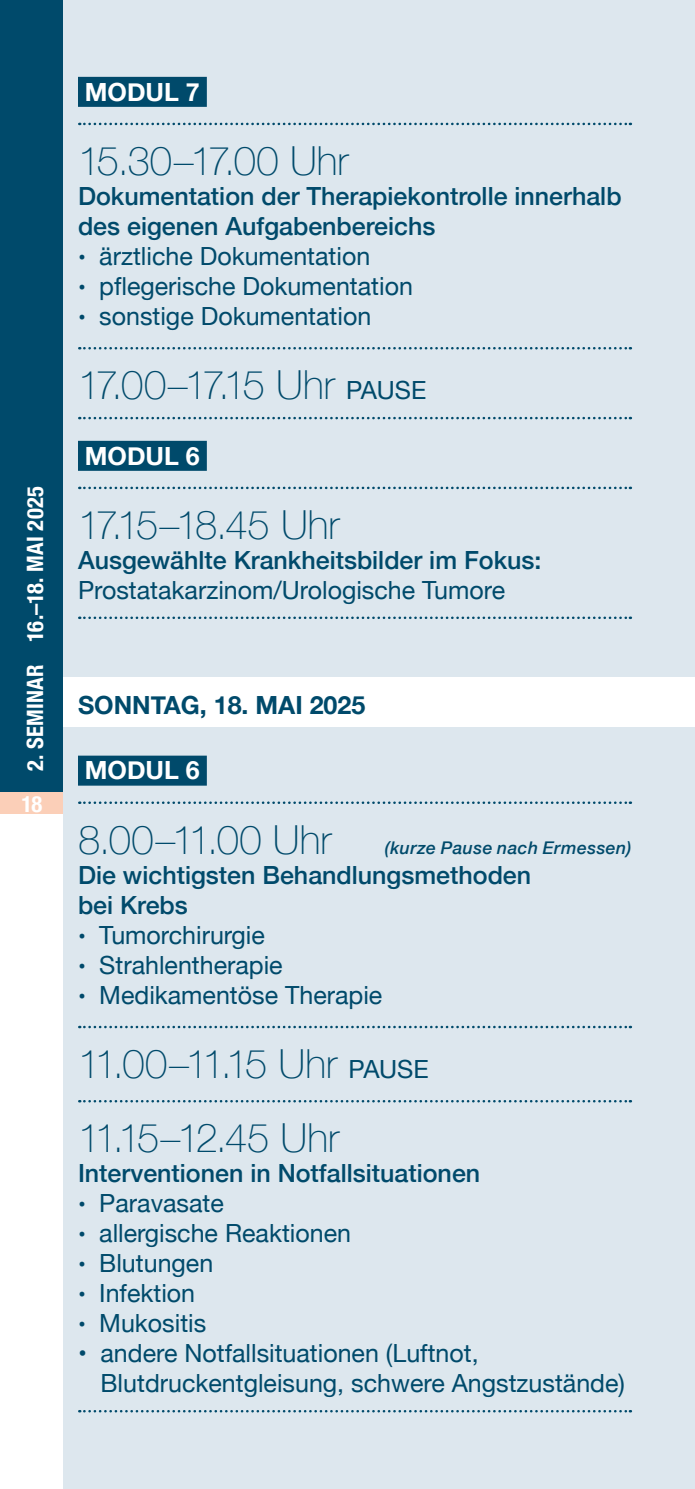
<style>
.page{position:relative;width:695px;height:1489px;background:#fff}
.page>*{position:absolute;margin:0;border:0;box-sizing:border-box;transform-origin:0 0}
.t1{font:100 40px/74.2px "Helvetica Neue";letter-spacing:-.045em;color:#004a6b}
.t2{font:100 40px "Helvetica Neue";color:#004a6b}
.t3{font:25px/30px "Helvetica Neue";color:#004a6b}
.t4{font:500 25px/30px "Helvetica Neue";color:#004a6b}
.t5{font:700 25px "Helvetica Neue";color:#fff}
.t6{font:700 25px "Helvetica Neue";color:#004a6b}
.t7{font:700 condensed 22.5px "Helvetica Neue";letter-spacing:.015em;color:#fff}
.t8{font:italic 500 17.5px "Helvetica Neue";letter-spacing:.025em;color:#004a6b}
.s1{font-size:22px}
.s2{font-weight:400;font-size:25px}
</style>
<div class="page">
<div style="left:0;top:0;width:64px;height:805px;background:#004a6b"></div>
<div style="left:0;top:792px;width:71px;height:21px;background:#fbcfb8"></div>
<div style="left:64px;top:0;width:630px;height:1488px;background:#dde7ee"></div>
<div style="left:64px;top:677px;width:630px;height:49px;background:#fff"></div>
<div style="left:78px;top:77px;width:129px;height:30px;background:#004a6b"></div>
<svg style="left:79px;top:123px;width:551px;height:2px"></svg>
<svg style="left:79px;top:347px;width:551px;height:2px"></svg>
<svg style="left:79px;top:417px;width:551px;height:2px"></svg>
<div style="left:78px;top:441px;width:129px;height:30px;background:#004a6b"></div>
<svg style="left:79px;top:486px;width:551px;height:3px"></svg>
<svg style="left:79px;top:616px;width:551px;height:3px"></svg>
<div style="left:78px;top:755px;width:129px;height:30px;background:#004a6b"></div>
<svg style="left:79px;top:801px;width:551px;height:3px"></svg>
<svg style="left:79px;top:1025px;width:551px;height:3px"></svg>
<svg style="left:79px;top:1100px;width:551px;height:2px"></svg>
<svg style="left:79px;top:1410px;width:551px;height:2px"></svg>
<p class="t7" style="left:16px;top:771px;width:287px;rotate:-90deg">2. SEMINAR 16.–18. MAI 2025</p>
<p class="t7" style="left:21px;top:785px;width:22px">18</p>
<p class="t5" style="left:85px;top:72px;width:116px">MODUL 7</p>
<h1 class="t2" style="left:78px;top:130px;width:272px">15.30–17.00 Uhr</h1>
<p class="t4" style="left:78px;top:179px;width:545px">Dokumentation der Therapiekontrolle innerhalb des eigenen Aufgabenbereichs</p>
<p class="t3" style="left:78px;top:242px;width:294px"><span class="s1">•</span> ärztliche Dokumentation</p>
<p class="t3" style="left:78px;top:272px;width:336px"><span class="s1">•</span> pflegerische Dokumentation</p>
<p class="t3" style="left:78px;top:302px;width:295px"><span class="s1">•</span> sonstige Dokumentation</p>
<h1 class="t1" style="left:78px;top:346px;width:350px">17.00–17.15 Uhr <span class="s2">PAUSE</span></h1>
<p class="t5" style="left:85px;top:436px;width:116px">MODUL 6</p>
<h1 class="t1" style="left:78px;top:485px;width:263px">17.15–18.45 Uhr</h1>
<p class="t4" style="left:78px;top:543px;width:465px">Ausgewählte Krankheitsbilder im Fokus:</p>
<p class="t3" style="left:78px;top:576px;width:428px">Prostatakarzinom/Urologische Tumore</p>
<p class="t6" style="left:78px;top:685px;width:289px">SONNTAG, 18. MAI 2025</p>
<p class="t5" style="left:85px;top:750px;width:116px">MODUL 6</p>
<h1 class="t2" style="left:78px;top:809px;width:255px">8.00–11.00 Uhr</h1>
<p class="t8" style="left:385px;top:832px;width:248px">(kurze Pause nach Ermessen)</p>
<p class="t4" style="left:78px;top:857px;width:454px">Die wichtigsten Behandlungsmethoden bei Krebs</p>
<p class="t3" style="left:78px;top:921px;width:188px"><span class="s1">•</span> Tumorchirurgie</p>
<p class="t3" style="left:78px;top:951px;width:206px"><span class="s1">•</span> Strahlentherapie</p>
<p class="t3" style="left:78px;top:981px;width:306px"><span class="s1">•</span> Medikamentöse Therapie</p>
<h1 class="t1" style="left:78px;top:1024px;width:352px">11.00–11.15 Uhr <span class="s2">PAUSE<br></span>11.15–12.45 Uhr</h1>
<p class="t4" style="left:78px;top:1156px;width:403px">Interventionen in Notfallsituationen</p>
<p class="t3" style="left:78px;top:1189px;width:147px"><span class="s1">•</span> Paravasate</p>
<p class="t3" style="left:78px;top:1219px;width:274px"><span class="s1">•</span> allergische Reaktionen</p>
<p class="t3" style="left:78px;top:1249px;width:137px"><span class="s1">•</span> Blutungen</p>
<p class="t3" style="left:78px;top:1279px;width:119px"><span class="s1">•</span> Infektion</p>
<p class="t3" style="left:78px;top:1309px;width:130px"><span class="s1">•</span> Mukositis</p>
<p class="t3" style="left:100px;top:1339px;width:526px;text-indent:-22px">• andere Notfallsituationen (Luftnot,<br>Blutdruckentgleisung, schwere Angstzustände)</p>
</div>
